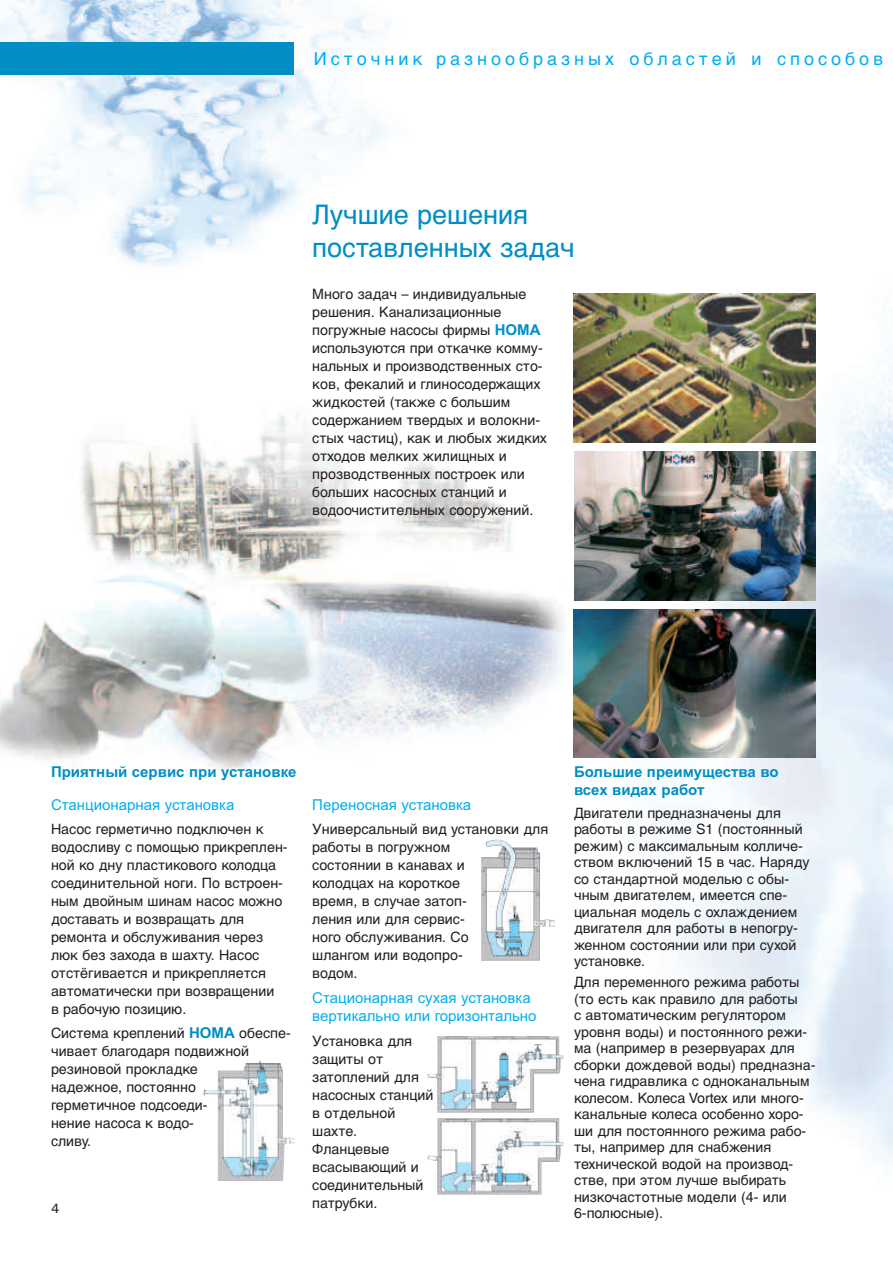
<style>
.page{position:relative;width:893px;height:1263px;background:#fff}
.page>*{position:absolute;margin:0;border:0;box-sizing:border-box;transform-origin:0 0}
.t1{font:27px/33px "Helvetica Cyr Upright";color:#008ec5}
.t2{font:18px "Helvetica Cyr Upright";letter-spacing:.22em;color:#00aeef}
.t3{font:15px/18px "Arial";color:#00aeef}
.t4{font:700 15px/18px "Arial";color:#008ec5}
.t5{font:14.25px/18px "Helvetica Cyr Upright";color:#231f20}
.t6{font:500 13.5px "Univers";color:#231f20}
.s1{font-family:"Arial";font-weight:700;font-size:15px;color:#008ec5}
</style>
<div class="page">
<img style="left:589px;top:293px;width:304px;height:868px">
<img style="left:0;top:0;width:390px;height:266px">
<img style="left:0;top:389px;width:589px;height:381px">
<img style="left:574px;top:609px;width:242px;height:149px">
<img style="left:574px;top:451px;width:242px;height:149px">
<img style="left:574px;top:294px;width:242px;height:148px">
<div style="left:0;top:43px;width:294px;height:32px;background:#008ec5"></div>
<img style="left:203px;top:1060px;width:92px;height:121px">
<img style="left:481px;top:839px;width:74px;height:122px">
<img style="left:427px;top:1036px;width:136px;height:159px">
<p class="t2" style="left:314px;top:52px;width:571px">Источник разнообразных областей и способов</p>
<h1 class="t1" style="left:312px;top:201px;width:264px">Лучшие решения поставленных задач</h1>
<p class="t5" style="left:312px;top:287px;width:236px">Много задач – индивидуальные решения. Канализационные погружные насосы фирмы <span class="s1">HOMA </span>используются при откачке комму&shy;нальных и производственных сто&shy;ков, фекалий и глиносодержащих жидкостей (также с большим содержанием твердых и волокни&shy;стых частиц), как и любых жидких отходов мелких жилищных и прозводственных построек или больших насосных станций и водоочистительных сооружений.</p>
<p class="t4" style="left:51px;top:763px;width:247px">Приятный сервис при установке</p>
<p class="t4" style="left:574px;top:763px;width:206px">Большие преимущества во всех видах работ</p>
<p class="t5" style="left:574px;top:806px;width:237px;line-height:16.5px">Двигатели предназначены для работы в режиме S1 (постоянный режим) c максимальным колличе&shy;ством включений 15 в час. Наряду со стандартной моделью с обы&shy;чным двигателем, имеется спе&shy;циальная модель с охлаждением двигателя для работы в непогру&shy;женном состоянии или при сухой установке.</p>
<p class="t5" style="left:574px;top:975px;width:243px;line-height:16.5px">Для переменного режима работы (то есть как правило для работы<br>с автоматическим регулятором уровня воды) и постоянного режи&shy;ма (например в резервуарах для сборки дождевой воды) предназна&shy;чена гидравлика с одноканальным колесом. Колеса Vortex или много&shy;канальные колеса особенно хоро&shy;ши для постоянного режима рабо&shy;ты, например для снабжения технической водой на производ&shy;стве, при этом лучше выбирать низкочастотные модели (4- или<br>6-полюсные).</p>
<p class="t3" style="left:51px;top:795px;width:185px">Станционарная установка</p>
<p class="t5" style="left:51px;top:821px;width:238px">Насос герметично подключен к водосливу с помощью прикреплен&shy;ной ко дну пластикового колодца соединительной ноги. По встроен&shy;ным двойным шинам насос можно доставать и возвращать для ремонта и обслуживания через люк без захода в шахту. Насос отстёгивается и прикрепляется автоматически при возвращении<br>в рабочую позицию.</p>
<p class="t5" style="left:51px;top:1026px;width:241px">Система креплений <span class="s1">HOMA</span> обеспе&shy;чивает благодаря подвижной резиновой прокладке<br>надежное, постоянно<br>герметичное подсоеди-<br>нение насоса к водо-<br>сливу.</p>
<p class="t3" style="left:312px;top:795px;width:160px">Переносная установка</p>
<p class="t5" style="left:312px;top:821px;width:238px">Универсальный вид установки для работы в погружном<br>состоянии в канавах и<br>колодцах на короткое<br>время, в случае затоп-<br>ления или для сервис-<br>ного обслуживания. Со<br>шлангом или водопро-<br>водом.</p>
<p class="t3" style="left:312px;top:989px;width:226px">Стационарная сухая установка вертикально или горизонтально</p>
<p class="t5" style="left:312px;top:1033px;width:123px">Установка для защиты от затоплений для насосных станций в отдельной шахте.<br>Фланцевые всасывающий и соединительный патрубки.</p>
<p class="t6" style="left:51px;top:1200px;width:10px">4</p>
</div>
